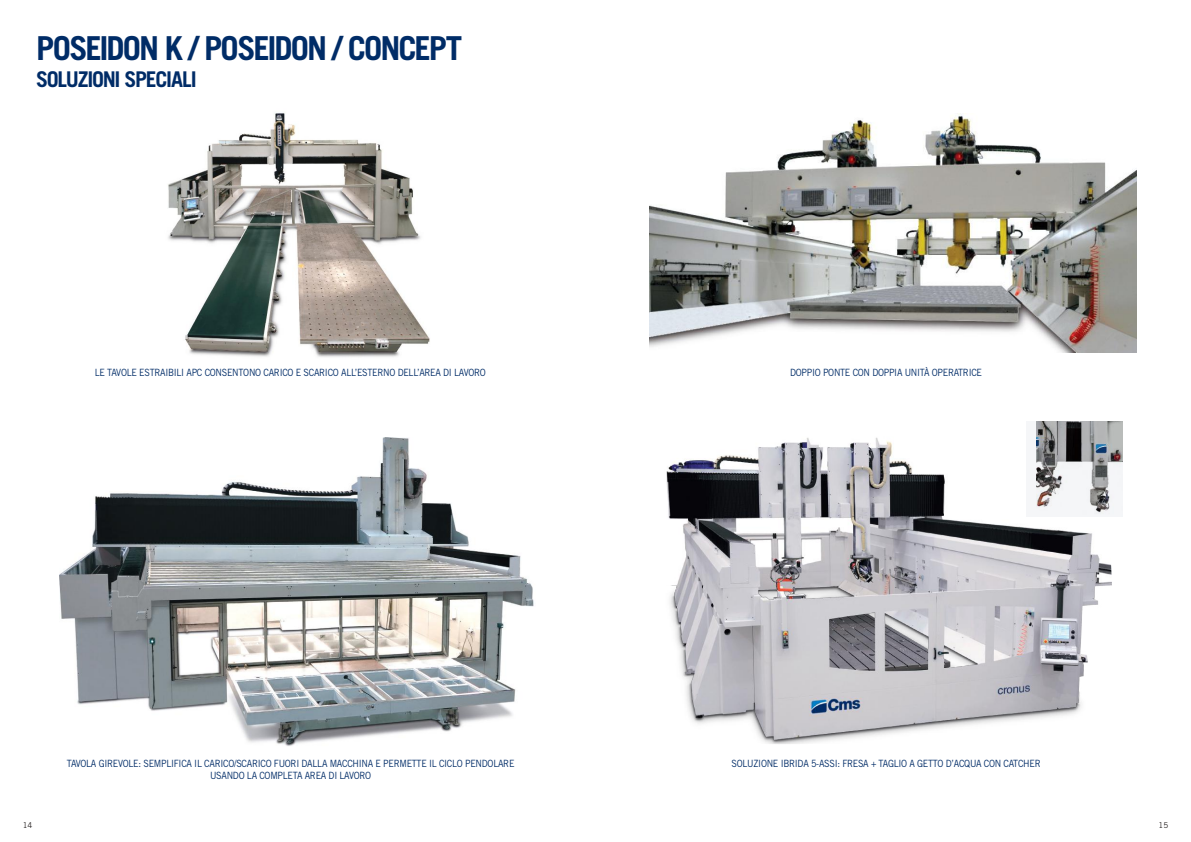
<style>
.page{position:relative;width:1191px;height:842px;background:#fff}
.page>*{position:absolute;margin:0;border:0;box-sizing:border-box;transform-origin:0 0}
.t1{font:700 33px "Trade Gothic LT Std";letter-spacing:-.065em;color:#002c67}
.t2{font:700 21.7px "Trade Gothic LT Std";letter-spacing:-.06em;color:#002c67}
.t3{font:10px/12px "Trade Gothic LT Std";letter-spacing:-.03em;color:#002c67;text-align:center;scale:.9 1}
.t4{font:8px "Trade Gothic LT Std";color:#241f1f}
</style>
<div class="page">
<img style="left:60px;top:438px;width:474px;height:308px">
<img style="left:168px;top:113px;width:262px;height:244px">
<img style="left:650px;top:113px;width:486px;height:240px">
<img style="left:666px;top:437px;width:446px;height:307px">
<div style="left:1025px;top:421px;width:97px;height:95px;background:#f5f6f8"></div>
<img style="left:1036px;top:421px;width:86px;height:92px">
<h1 class="t1" style="left:36px;top:28px;width:428px">POSEIDON K / POSEIDON / CONCEPT</h1>
<h2 class="t2" style="left:36px;top:66px;width:162px">SOLUZIONI SPECIALI</h2>
<p class="t3" style="left:95px;top:366px;width:436px">LE TAVOLE ESTRAIBILI APC CONSENTONO CARICO E SCARICO ALL’ESTERNO DELL’AREA DI LAVORO</p>
<p class="t3" style="left:790px;top:366px;width:215px">DOPPIO PONTE CON DOPPIA UNITÀ OPERATRICE</p>
<p class="t3" style="left:67px;top:757px;width:499px">TAVOLA GIREVOLE: SEMPLIFICA IL CARICO/SCARICO FUORI DALLA MACCHINA E PERMETTE IL CICLO PENDOLARE<br>USANDO LA COMPLETA AREA DI LAVORO</p>
<p class="t3" style="left:731px;top:757px;width:345px">SOLUZIONE IBRIDA 5-ASSI: FRESA + TAGLIO A GETTO D’ACQUA CON CATCHER</p>
<p class="t4" style="left:23px;top:820px;width:11px">14</p>
<p class="t4" style="left:1158px;top:820px;width:11px">15</p>
</div>
